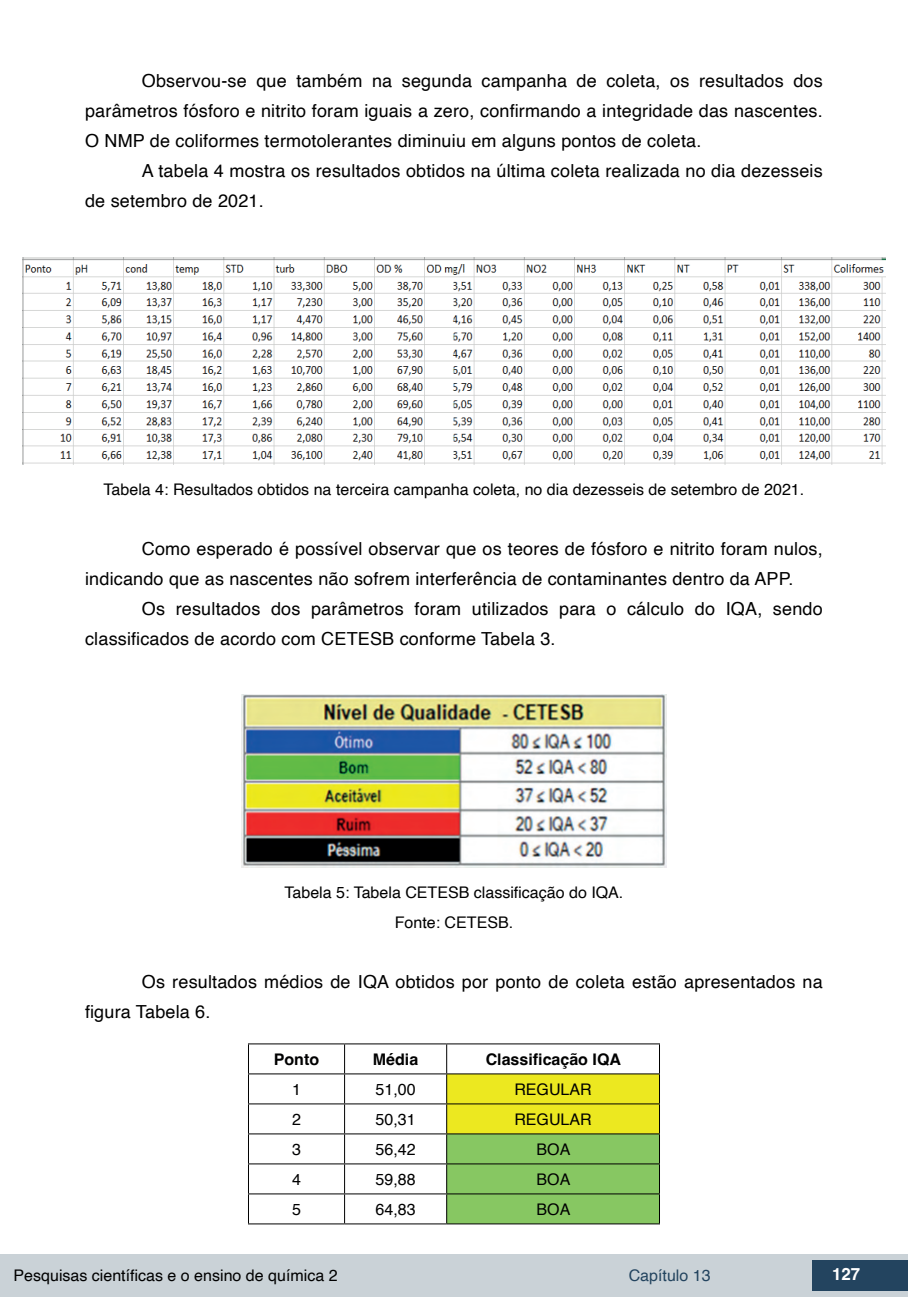
<style>
.page{position:relative;width:908px;height:1304px;background:#fff}
.page>*{position:absolute;margin:0;border:0;box-sizing:border-box;transform-origin:0 0}
.t1{font:18px/30px "Helvetica";letter-spacing:.01em;color:#000}
.t2{font:700 16.8px "Helvetica";color:#fff}
.t3{font:16px/30.6px "Helvetica";color:#000;text-align:center}
.t4{font:16px "Helvetica";color:#000001}
.t5{font:700 16px "Helvetica";color:#000001}
.t6{font:16px "Helvetica";color:#23445f}
</style>
<div class="page">
<div style="left:0;top:1254px;width:906px;height:43px;background:#cad2d7"></div>
<div style="left:812px;top:1261px;width:95px;height:30px;background:#23445f"></div>
<img style="left:23px;top:257px;width:861px;height:207px">
<img style="left:241px;top:695px;width:425px;height:172px">
<hr style="left:248px;top:1043px;width:96px;height:1px;background:#000">
<hr style="left:344px;top:1043px;width:102px;height:1px;background:#000">
<hr style="left:446px;top:1043px;width:213px;height:1px;background:#000">
<hr style="left:248px;top:1073px;width:96px;height:1px;background:#000">
<hr style="left:344px;top:1073px;width:102px;height:1px;background:#000">
<hr style="left:248px;top:1103px;width:96px;height:1px;background:#000">
<hr style="left:344px;top:1103px;width:102px;height:1px;background:#000">
<hr style="left:248px;top:1133px;width:96px;height:1px;background:#000">
<hr style="left:344px;top:1133px;width:102px;height:1px;background:#000">
<hr style="left:248px;top:1163px;width:96px;height:1px;background:#000">
<hr style="left:344px;top:1163px;width:102px;height:1px;background:#000">
<hr style="left:248px;top:1193px;width:96px;height:1px;background:#000">
<svg style="left:248px;top:1044px;width:1px;height:179px"></svg>
<hr style="left:344px;top:1193px;width:102px;height:1px;background:#000">
<svg style="left:344px;top:1044px;width:1px;height:179px"></svg>
<svg style="left:446px;top:1044px;width:213px;height:179px"></svg>
<hr style="left:248px;top:1223px;width:96px;height:1px;background:#000">
<hr style="left:344px;top:1223px;width:102px;height:1px;background:#000">
<hr style="left:446px;top:1223px;width:213px;height:1px;background:#000">
<p class="t1" style="left:85px;top:66px;width:738px;text-align:justify;text-indent:57px">Observou-se que também na segunda campanha de coleta, os resultados dos parâmetros fósforo e nitrito foram iguais a zero, confirmando a integridade das nascentes.<br>O NMP de coliformes termotolerantes diminuiu em alguns pontos de coleta.</p>
<p class="t1" style="left:85px;top:156px;width:738px;text-indent:57px">A tabela 4 mostra os resultados obtidos na última coleta realizada no dia dezesseis de setembro de 2021.</p>
<p class="t3" style="left:104px;top:474px;width:701px">Tabela 4: Resultados obtidos na terceira campanha coleta, no dia dezesseis de setembro de 2021.</p>
<p class="t1" style="left:85px;top:534px;width:738px;text-indent:57px">Como esperado é possível observar que os teores de fósforo e nitrito foram nulos, indicando que as nascentes não sofrem interferência de contaminantes dentro da APP.</p>
<p class="t1" style="left:85px;top:594px;width:738px;text-indent:57px">Os resultados dos parâmetros foram utilizados para o cálculo do IQA, sendo classificados de acordo com CETESB conforme Tabela 3.</p>
<p class="t3" style="left:284px;top:877px;width:340px">Tabela 5: Tabela CETESB classificação do IQA.<br>Fonte: CETESB.</p>
<p class="t1" style="left:85px;top:968px;width:738px;text-indent:57px">Os resultados médios de IQA obtidos por ponto de coleta estão apresentados na figura Tabela 6.</p>
<p class="t5" style="left:274px;top:1049px;width:47px">Ponto</p>
<p class="t5" style="left:373px;top:1049px;width:47px">Média</p>
<p class="t5" style="left:485px;top:1049px;width:137px">Classificação IQA</p>
<p class="t4" style="left:292px;top:1077px;width:10px">1</p>
<p class="t4" style="left:375px;top:1077px;width:42px">51,00</p>
<p class="t4" style="left:514px;top:1077px;width:79px">REGULAR</p>
<p class="t4" style="left:292px;top:1107px;width:10px">2</p>
<p class="t4" style="left:375px;top:1107px;width:42px">50,31</p>
<p class="t4" style="left:514px;top:1107px;width:79px">REGULAR</p>
<p class="t4" style="left:292px;top:1137px;width:10px">3</p>
<p class="t4" style="left:375px;top:1137px;width:42px">56,42</p>
<p class="t4" style="left:536px;top:1137px;width:35px">BOA</p>
<p class="t4" style="left:292px;top:1167px;width:10px">4</p>
<p class="t4" style="left:375px;top:1167px;width:42px">59,88</p>
<p class="t4" style="left:536px;top:1167px;width:35px">BOA</p>
<p class="t4" style="left:292px;top:1197px;width:10px">5</p>
<p class="t4" style="left:375px;top:1197px;width:42px">64,83</p>
<p class="t4" style="left:536px;top:1197px;width:35px">BOA</p>
<p class="t3" style="left:14px;top:1260px;width:325px">Pesquisas científicas e o ensino de química 2</p>
<p class="t6" style="left:628px;top:1263px;width:83px">Capítulo 13</p>
<p class="t2" style="left:831px;top:1264px;width:30px">127</p>
</div>
